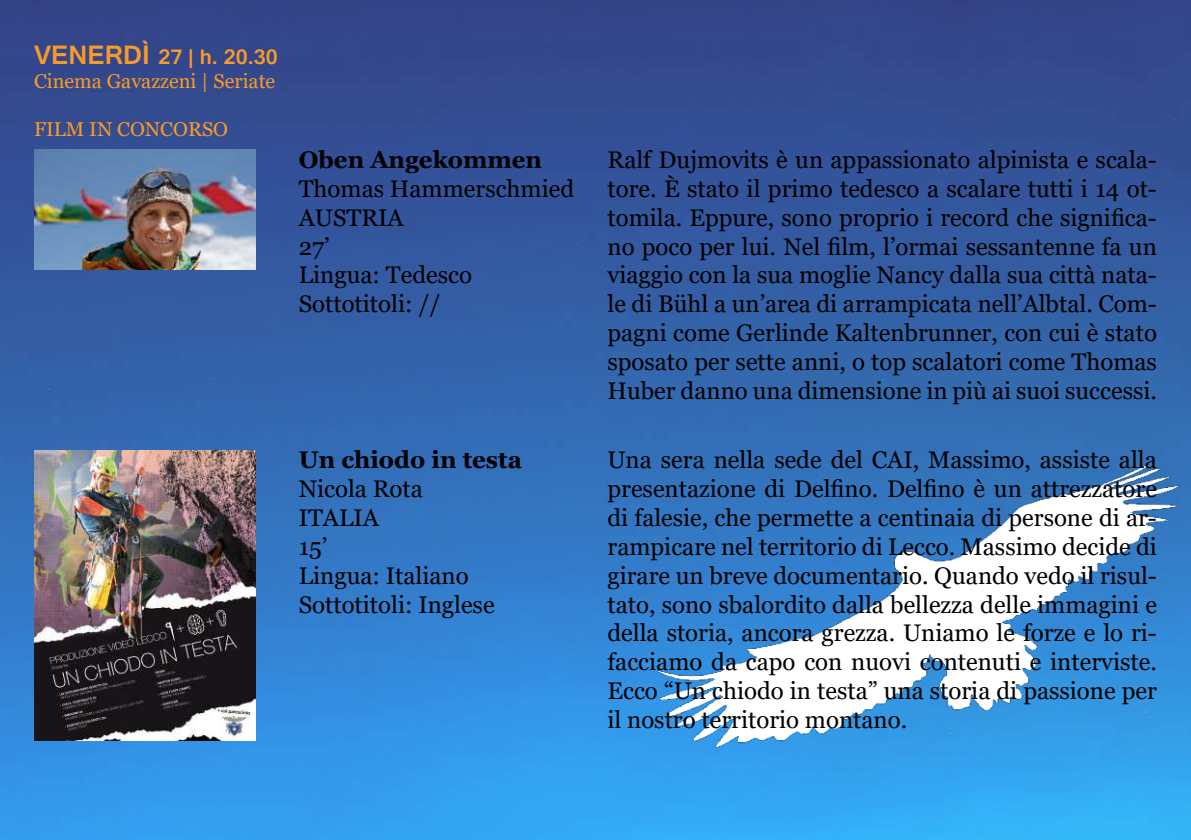
<style>
.page{position:relative;width:1191px;height:840px;background:#fff}
.page>*{position:absolute;margin:0;border:0;box-sizing:border-box;transform-origin:0 0}
.t1{font:24px/28.8px "Georgia";color:#000}
.t2{font:700 24px "Georgia";color:#000}
.t3{font:700 22px "Gautami";color:#f99a29}
.t4{font:20px "Georgia";color:#f99a29}
.s1{font-size:28px}
</style>
<div class="page">
<img style="left:0;top:0;width:1191px;height:839px">
<img style="left:34px;top:150px;width:221px;height:119px">
<img style="left:34px;top:450px;width:221px;height:290px">
<img style="left:635px;top:462px;width:556px;height:286px">
<p class="t3" style="left:34px;top:43px;width:245px"><span class="s1">VENERDÌ</span> 27 | h. 20.30</p>
<p class="t4" style="left:34px;top:69px;width:243px">Cinema Gavazzeni | Seriate</p>
<p class="t4" style="left:34px;top:117px;width:196px">FILM IN CONCORSO</p>
<p class="t2" style="left:299px;top:144px;width:245px">Oben Angekommen</p>
<p class="t1" style="left:299px;top:175px;width:277px">Thomas Hammerschmied<br>AUSTRIA<br>27’<br>Lingua: Tedesco<br>Sottotitoli: //</p>
<p class="t2" style="left:299px;top:444px;width:225px">Un chiodo in testa</p>
<p class="t1" style="left:299px;top:475px;width:197px">Nicola Rota<br>ITALIA<br>15’<br>Lingua: Italiano<br>Sottotitoli: Inglese</p>
<p class="t1" style="left:607px;top:146px;width:551px;text-align:justify">Ralf Dujmovits è un appassionato alpinista e scala&shy;tore. È stato il primo tedesco a scalare tutti i 14 ot&shy;tomila. Eppure, sono proprio i record che significa&shy;no poco per lui. Nel film, l’ormai sessantenne fa un viaggio con la sua moglie Nancy dalla sua città nata&shy;le di Bühl a un’area di arrampicata nell’Albtal. Com&shy;pagni come Gerlinde Kaltenbrunner, con cui è stato sposato per sette anni, o top scalatori come Thomas Huber danno una dimensione in più ai suoi successi.</p>
<p class="t1" style="left:607px;top:446px;width:551px;text-align:justify">Una sera nella sede del CAI, Massimo, assiste alla presentazione di Delfino. Delfino è un attrezzatore di falesie, che permette a centinaia di persone di ar&shy;rampicare nel territorio di Lecco. Massimo decide di girare un breve documentario. Quando vedo il risul&shy;tato, sono sbalordito dalla bellezza delle immagini e della storia, ancora grezza. Uniamo le forze e lo ri&shy;facciamo da capo con nuovi contenuti e interviste.<br>Ecco “Un chiodo in testa” una storia di passione per il nostro territorio montano.</p>
</div>
